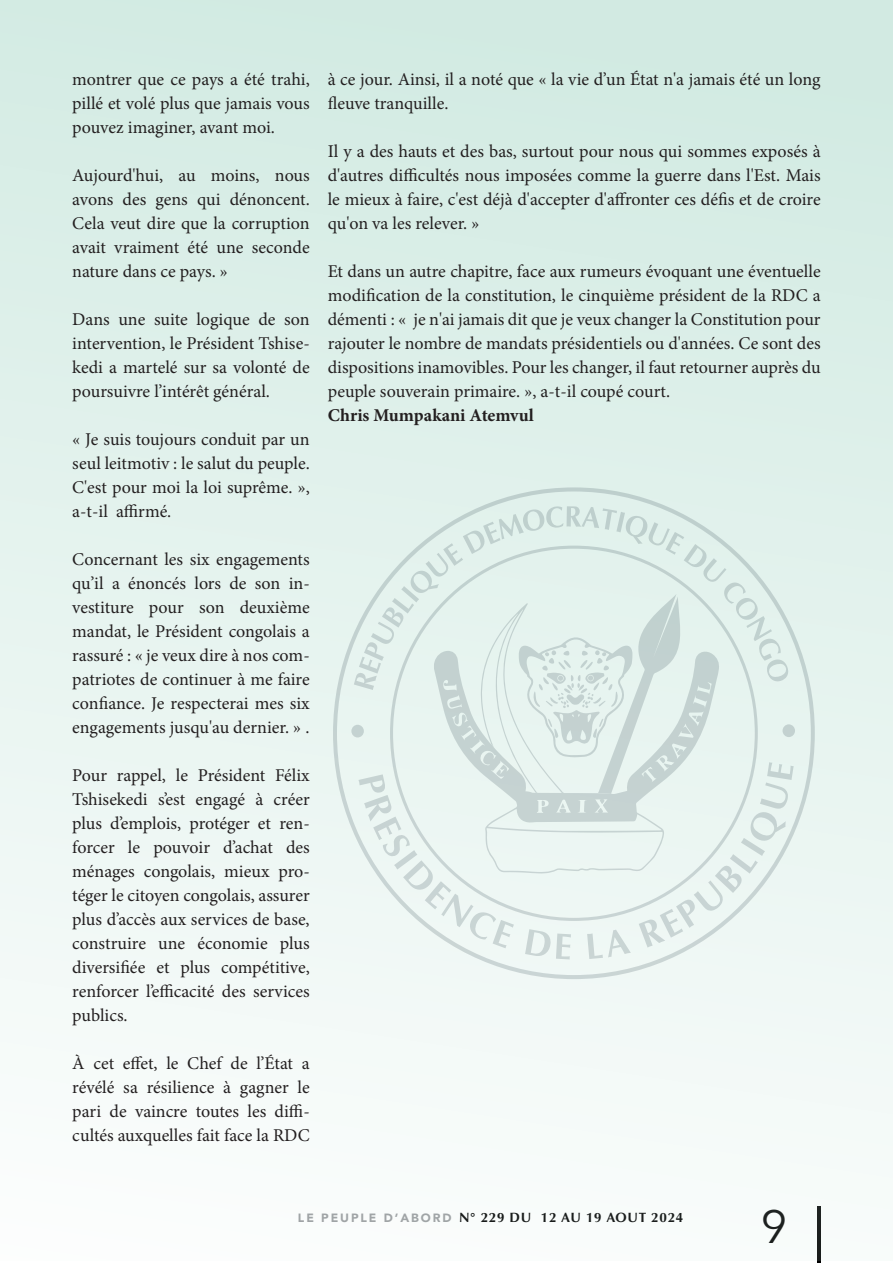
<style>
.page{position:relative;width:893px;height:1263px;background:#fff}
.page>*{position:absolute;margin:0;border:0;box-sizing:border-box;transform-origin:0 0}
.t1{font:46.5px "Avenir Next";color:#000}
.Texte_de_titre-_Alig{font:18px/24px "Minion Pro";color:#231f20;text-align:justify}
.Texte_de_titre-_Alig-2{font:700 18px "Minion Pro";color:#231f20}
.t2{font:700 13.5px "Optima";letter-spacing:.05em;color:#000}
.s1{font-family:"Avenir";font-weight:900;font-size:12px;color:#9b9da0}
</style>
<div class="page">
<hr style="left:817px;top:1206px;width:4px;height:57px;background:#000">
<div style="left:0;top:0;width:893px;height:1261px;background:linear-gradient(to bottom,#d1eae2,#fbfdfc)"></div>
<svg style="left:333px;top:487px;width:482px;height:492px;fill:#e7f4f0"></svg>
<svg style="left:354px;top:506px;width:440px;height:453px;background:#e3efec"></svg>
<svg style="left:434px;top:650px;width:286px;height:224px;background:#dfebe8"></svg>
<p class="Texte_de_titre-_Alig" style="left:72px;top:68px;width:239px">montrer que ce pays a été trahi, pillé et volé plus que jamais vous pouvez imaginer, avant moi.</p>
<p class="Texte_de_titre-_Alig" style="left:72px;top:164px;width:239px">Aujourd'hui, au moins, nous avons des gens qui dénoncent.<br>Cela veut dire que la corruption avait vraiment été une seconde nature dans ce pays. »</p>
<p class="Texte_de_titre-_Alig" style="left:72px;top:308px;width:239px">Dans une suite logique de son intervention, le Président Tshise&shy;kedi a martelé sur sa volonté de poursuivre l’intérêt général.</p>
<p class="Texte_de_titre-_Alig" style="left:72px;top:428px;width:239px">« Je suis toujours conduit par un seul leitmotiv : le salut du peuple.<br>C'est pour moi la loi suprême. », a-t-il affirmé.</p>
<p class="Texte_de_titre-_Alig" style="left:72px;top:548px;width:239px">Concernant les six engagements qu’il a énoncés lors de son in&shy;vestiture pour son deuxième mandat, le Président congolais a rassuré : « je veux dire à nos com&shy;patriotes de continuer à me faire confiance. Je respecterai mes six engagements jusqu'au dernier. » .</p>
<p class="Texte_de_titre-_Alig" style="left:72px;top:764px;width:239px">Pour rappel, le Président Félix Tshisekedi s’est engagé à créer plus d’emplois, protéger et ren&shy;forcer le pouvoir d’achat des ménages congolais, mieux pro&shy;téger le citoyen congolais, assurer plus d’accès aux services de base, construire une économie plus diversifiée et plus compétitive, renforcer l’efficacité des services publics.</p>
<p class="Texte_de_titre-_Alig" style="left:72px;top:1052px;width:239px">À cet effet, le Chef de l’État a révélé sa résilience à gagner le pari de vaincre toutes les diffi&shy;cultés auxquelles fait face la RDC</p>
<p class="Texte_de_titre-_Alig" style="left:328px;top:68px;width:494px">à ce jour. Ainsi, il a noté que « la vie d’un État n'a jamais été un long fleuve tranquille.</p>
<p class="Texte_de_titre-_Alig" style="left:328px;top:140px;width:494px">Il y a des hauts et des bas, surtout pour nous qui sommes exposés à d'autres difficultés nous imposées comme la guerre dans l'Est. Mais le mieux à faire, c'est déjà d'accepter d'affronter ces défis et de croire qu'on va les relever. »</p>
<p class="Texte_de_titre-_Alig" style="left:328px;top:260px;width:494px">Et dans un autre chapitre, face aux rumeurs évoquant une éventuelle modification de la constitution, le cinquième président de la RDC a démenti : « je n'ai jamais dit que je veux changer la Constitution pour rajouter le nombre de mandats présidentiels ou d'années. Ce sont des dispositions inamovibles. Pour les changer, il faut retourner auprès du peuple souverain primaire. », a-t-il coupé court.</p>
<p class="Texte_de_titre-_Alig-2" style="left:328px;top:403px;width:208px">Chris Mumpakani Atemvul</p>
<p class="t2" style="left:298px;top:1210px;width:387px"><span class="s1">LE PEUPLE D’ABORD</span> N° 229 DU 12 AU 19 AOUT 2024</p>
<h1 class="t1" style="left:760px;top:1187px;width:28px">9</h1>
</div>
